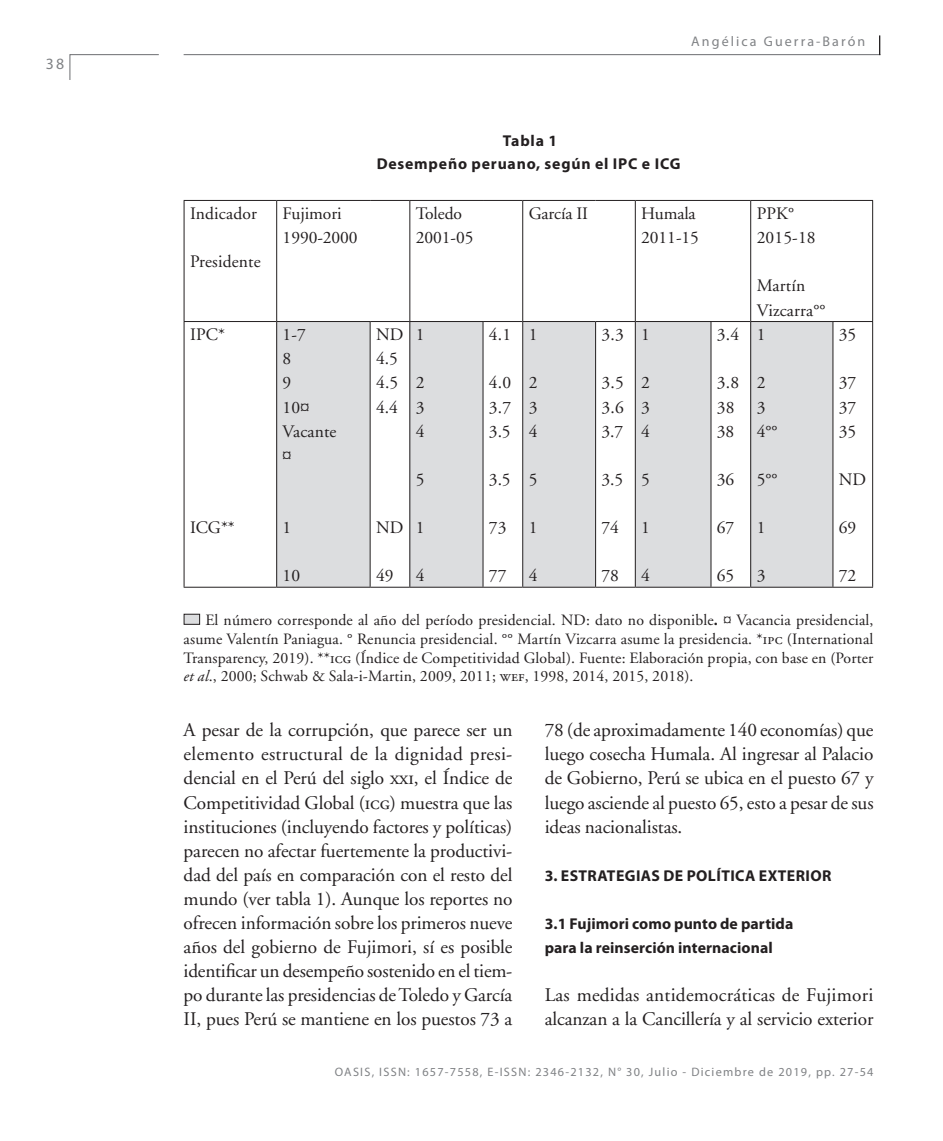
<style>
.page{position:relative;width:943px;height:1141px;background:#fff}
.page>*{position:absolute;margin:0;border:0;box-sizing:border-box;transform-origin:0 0}
.t1{font:19.25px/24.2px "Adobe Garamond";letter-spacing:-.005em;color:#231f20;text-align:justify}
.t2{font:17.5px/24.2px "Adobe Garamond";letter-spacing:-.005em;color:#231f20}
.t3{font:15.75px/18.9px "Adobe Garamond";letter-spacing:.01em;color:#231f20;text-align:justify}
.t4{font:700 15.75px/24.2px "Myriad Pro";letter-spacing:.005em;color:#231f20}
.t5{font:700 15.75px/23.6px "Myriad Pro";letter-spacing:.05em;color:#231f20;text-align:center}
.t6{font:700 15.75px "Myriad Pro";letter-spacing:.025em;color:#231f20}
.t7{font:15.75px "Myriad Pro";color:#808285}
.t8{font:14px "Myriad Pro";letter-spacing:.15em;color:#808285}
.t9{font:12.25px "Myriad Pro";letter-spacing:.1em;color:#808285}
.s1{font-weight:700}
.s2{font-family:"Adobe Garamond Regular SC"}
.s3{font-style:italic}
</style>
<div class="page">
<hr style="left:184px;top:54px;width:696px;height:1px;background:#6c6d70">
<svg style="left:879px;top:35px;width:1px;height:20px"></svg>
<svg style="left:69px;top:54px;width:90px;height:26px"></svg>
<div style="left:277px;top:322px;width:93px;height:265px;background:#dcdddf"></div>
<div style="left:410px;top:322px;width:73px;height:265px;background:#dcdddf"></div>
<div style="left:522px;top:322px;width:73px;height:265px;background:#dcdddf"></div>
<div style="left:635px;top:322px;width:76px;height:265px;background:#dcdddf"></div>
<div style="left:750px;top:322px;width:83px;height:265px;background:#dcdddf"></div>
<hr style="left:184px;top:200px;width:93px;height:1px;background:#231f20">
<hr style="left:184px;top:201px;width:1px;height:120px;background:#231f20">
<hr style="left:277px;top:200px;width:93px;height:1px;background:#231f20">
<hr style="left:276px;top:201px;width:1px;height:120px;background:#231f20">
<hr style="left:370px;top:200px;width:40px;height:1px;background:#231f20">
<hr style="left:410px;top:200px;width:73px;height:1px;background:#231f20">
<hr style="left:409px;top:201px;width:1px;height:120px;background:#231f20">
<hr style="left:483px;top:200px;width:39px;height:1px;background:#231f20">
<hr style="left:522px;top:200px;width:73px;height:1px;background:#231f20">
<hr style="left:522px;top:201px;width:1px;height:120px;background:#231f20">
<hr style="left:595px;top:200px;width:40px;height:1px;background:#231f20">
<hr style="left:635px;top:200px;width:76px;height:1px;background:#231f20">
<hr style="left:635px;top:201px;width:1px;height:120px;background:#231f20">
<hr style="left:711px;top:200px;width:39px;height:1px;background:#231f20">
<hr style="left:750px;top:200px;width:83px;height:1px;background:#231f20">
<hr style="left:750px;top:201px;width:1px;height:120px;background:#231f20">
<hr style="left:833px;top:200px;width:40px;height:1px;background:#231f20">
<hr style="left:872px;top:201px;width:1px;height:120px;background:#231f20">
<hr style="left:184px;top:321px;width:93px;height:1px;background:#231f20">
<hr style="left:184px;top:322px;width:1px;height:265px;background:#231f20">
<hr style="left:277px;top:321px;width:93px;height:1px;background:#231f20">
<hr style="left:276px;top:322px;width:1px;height:265px;background:#231f20">
<hr style="left:370px;top:321px;width:40px;height:1px;background:#231f20">
<hr style="left:370px;top:322px;width:1px;height:265px;background:#231f20">
<hr style="left:410px;top:321px;width:73px;height:1px;background:#231f20">
<hr style="left:409px;top:322px;width:1px;height:265px;background:#231f20">
<hr style="left:483px;top:321px;width:39px;height:1px;background:#231f20">
<hr style="left:482px;top:322px;width:1px;height:265px;background:#231f20">
<hr style="left:522px;top:321px;width:73px;height:1px;background:#231f20">
<hr style="left:522px;top:322px;width:1px;height:265px;background:#231f20">
<hr style="left:595px;top:321px;width:40px;height:1px;background:#231f20">
<hr style="left:595px;top:322px;width:1px;height:265px;background:#231f20">
<hr style="left:635px;top:321px;width:76px;height:1px;background:#231f20">
<hr style="left:635px;top:322px;width:1px;height:265px;background:#231f20">
<hr style="left:711px;top:321px;width:39px;height:1px;background:#231f20">
<hr style="left:710px;top:322px;width:1px;height:265px;background:#231f20">
<hr style="left:750px;top:321px;width:83px;height:1px;background:#231f20">
<hr style="left:750px;top:322px;width:1px;height:265px;background:#231f20">
<hr style="left:833px;top:321px;width:40px;height:1px;background:#231f20">
<hr style="left:832px;top:322px;width:1px;height:265px;background:#231f20">
<hr style="left:872px;top:322px;width:1px;height:265px;background:#231f20">
<hr style="left:184px;top:587px;width:93px;height:1px;background:#231f20">
<hr style="left:277px;top:587px;width:93px;height:1px;background:#231f20">
<hr style="left:370px;top:587px;width:40px;height:1px;background:#231f20">
<hr style="left:410px;top:587px;width:73px;height:1px;background:#231f20">
<hr style="left:483px;top:587px;width:39px;height:1px;background:#231f20">
<hr style="left:522px;top:587px;width:73px;height:1px;background:#231f20">
<hr style="left:595px;top:587px;width:40px;height:1px;background:#231f20">
<hr style="left:635px;top:587px;width:76px;height:1px;background:#231f20">
<hr style="left:711px;top:587px;width:39px;height:1px;background:#231f20">
<hr style="left:750px;top:587px;width:83px;height:1px;background:#231f20">
<hr style="left:833px;top:587px;width:40px;height:1px;background:#231f20">
<div style="left:184px;top:614px;width:16px;height:10px;background:#dcdddf"></div>
<div style="left:184px;top:614px;width:16px;height:11px;border:1px solid #231f20"></div>
<p class="t7" style="left:46px;top:54px;width:20px">38</p>
<p class="t8" style="left:691px;top:33px;width:175px">Angélica Guerra-Barón</p>
<p class="t2" style="left:190px;top:202px;width:68px">Indicador</p>
<p class="t2" style="left:190px;top:250px;width:72px">Presidente</p>
<p class="t5" style="left:377px;top:128px;width:305px">Tabla 1<br>Desempeño peruano, según el IPC e ICG</p>
<p class="t2" style="left:283px;top:202px;width:77px">Fujimori<br>1990-2000</p>
<p class="t2" style="left:416px;top:202px;width:59px">Toledo<br>2001-05</p>
<p class="t2" style="left:528px;top:202px;width:61px">García II</p>
<p class="t2" style="left:641px;top:202px;width:59px">Humala<br>2011-15</p>
<p class="t2" style="left:756px;top:202px;width:61px">PPK°<br>2015-18</p>
<p class="t2" style="left:756px;top:274px;width:71px">Martín<br>Vizcarra°°</p>
<p class="t2" style="left:489px;top:323px;width:24px">4.1</p>
<p class="t2" style="left:489px;top:371px;width:24px;text-align:justify">4.0<br>3.7<br>3.5</p>
<p class="t2" style="left:489px;top:468px;width:23px">3.5</p>
<p class="t2" style="left:489px;top:516px;width:19px">73</p>
<p class="t2" style="left:489px;top:564px;width:19px">77</p>
<p class="t2" style="left:717px;top:323px;width:24px">3.4</p>
<p class="t2" style="left:717px;top:371px;width:24px">3.8<br>38<br>38</p>
<p class="t2" style="left:717px;top:468px;width:19px">36</p>
<p class="t2" style="left:717px;top:516px;width:19px">67</p>
<p class="t2" style="left:717px;top:564px;width:19px">65</p>
<p class="t2" style="left:190px;top:323px;width:37px">IPC*</p>
<p class="t2" style="left:376px;top:323px;width:29px">ND<br>4.5<br>4.5<br>4.4</p>
<p class="t2" style="left:838px;top:323px;width:19px">35</p>
<p class="t2" style="left:838px;top:371px;width:19px;text-align:justify">37<br>37<br>35</p>
<p class="t2" style="left:838px;top:468px;width:29px">ND</p>
<p class="t2" style="left:838px;top:516px;width:19px">69</p>
<p class="t2" style="left:838px;top:564px;width:19px">72</p>
<p class="t3" style="left:184px;top:611px;width:691px;text-indent:22px">El número corresponde al año del período presidencial. ND: dato no disponible<span class="s1">.</span> ¤ Vacancia presidencial, asume Valentín Paniagua. ° Renuncia presidencial. °° Martín Vizcarra asume la presidencia. *<span class="s2">ipc</span> (International Transparency, 2019). **<span class="s2">icg</span> (Índice de Competitividad Global). Fuente: Elaboración propia, con base en (Porter <span class="s3">et al</span>., 2000; Schwab &amp; Sala-i-Martin, 2009, 2011; <span class="s2">wef</span>, 1998, 2014, 2015, 2018).</p>
<p class="t1" style="left:184px;top:719px;width:330px">A pesar de la corrupción, que parece ser un elemento estructural de la dignidad presi&shy;dencial en el Perú del siglo <span class="s2">xxi</span>, el Índice de Competitividad Global (<span class="s2">icg</span>) muestra que las instituciones (incluyendo factores y políticas) parecen no afectar fuertemente la productivi&shy;dad del país en comparación con el resto del mundo (ver tabla 1). Aunque los reportes no ofrecen información sobre los primeros nueve años del gobierno de Fujimori, sí es posible identificar un desempeño sostenido en el tiem&shy;po durante las presidencias de Toledo y García II, pues Perú se mantiene en los puestos 73 a</p>
<p class="t1" style="left:544px;top:719px;width:330px">78 (de aproximadamente 140 economías) que luego cosecha Humala. Al ingresar al Palacio de Gobierno, Perú se ubica en el puesto 67 y luego asciende al puesto 65, esto a pesar de sus ideas nacionalistas.</p>
<p class="t2" style="left:283px;top:323px;width:55px">1-7<br>8<br>9<br>10¤<br>Vacante ¤</p>
<p class="t2" style="left:416px;top:323px;width:10px">1</p>
<p class="t2" style="left:416px;top:371px;width:10px;text-align:justify">2<br>3<br>4</p>
<p class="t2" style="left:416px;top:468px;width:10px">5</p>
<p class="t2" style="left:416px;top:516px;width:10px">1</p>
<p class="t2" style="left:416px;top:564px;width:10px">4</p>
<p class="t2" style="left:528px;top:323px;width:10px">1</p>
<p class="t2" style="left:528px;top:371px;width:10px;text-align:justify">2<br>3<br>4</p>
<p class="t2" style="left:528px;top:468px;width:10px">5</p>
<p class="t2" style="left:528px;top:516px;width:10px">1</p>
<p class="t2" style="left:528px;top:564px;width:10px">4</p>
<p class="t2" style="left:601px;top:323px;width:24px">3.3</p>
<p class="t2" style="left:601px;top:371px;width:24px;text-align:justify">3.5<br>3.6<br>3.7</p>
<p class="t2" style="left:601px;top:468px;width:23px">3.5</p>
<p class="t2" style="left:601px;top:516px;width:19px">74</p>
<p class="t2" style="left:601px;top:564px;width:19px">78</p>
<p class="t2" style="left:641px;top:323px;width:10px">1</p>
<p class="t2" style="left:641px;top:371px;width:10px;text-align:justify">2<br>3<br>4</p>
<p class="t2" style="left:641px;top:468px;width:10px">5</p>
<p class="t2" style="left:641px;top:516px;width:10px">1</p>
<p class="t2" style="left:641px;top:564px;width:10px">4</p>
<p class="t2" style="left:756px;top:323px;width:10px">1</p>
<p class="t2" style="left:756px;top:371px;width:22px">2<br>3<br>4°°</p>
<p class="t2" style="left:756px;top:468px;width:22px">5°°</p>
<p class="t2" style="left:756px;top:516px;width:10px">1</p>
<p class="t2" style="left:756px;top:564px;width:10px">3</p>
<p class="t2" style="left:190px;top:516px;width:46px">ICG**</p>
<p class="t2" style="left:376px;top:516px;width:29px">ND</p>
<p class="t2" style="left:376px;top:564px;width:19px">49</p>
<p class="t2" style="left:283px;top:516px;width:10px">1</p>
<p class="t2" style="left:283px;top:564px;width:19px">10</p>
<p class="t6" style="left:544px;top:865px;width:288px">3. ESTRATEGIAS DE POLÍTICA EXTERIOR</p>
<p class="t4" style="left:544px;top:911px;width:250px">3.1 Fujimori como punto de partida para la reinserción internacional</p>
<p class="t1" style="left:544px;top:984px;width:330px">Las medidas antidemocráticas de Fujimori alcanzan a la Cancillería y al servicio exterior</p>
<p class="t9" style="left:335px;top:1064px;width:540px">OASIS, ISSN: 1657-7558, E-ISSN: 2346-2132, N° 30, Julio - Diciembre de 2019, pp. 27-54</p>
</div>
